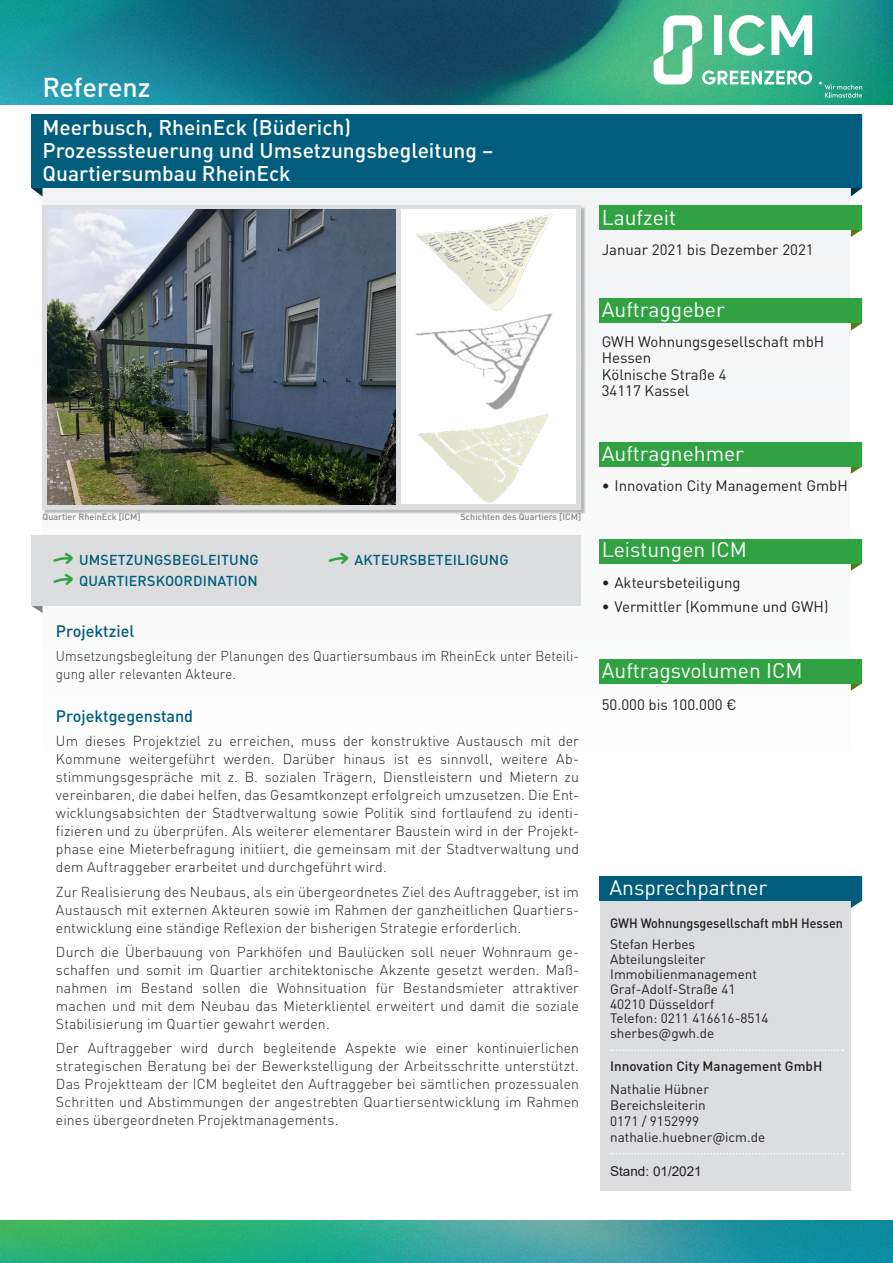
<style>
.page{position:relative;width:893px;height:1263px;background:#fff}
.page>*{position:absolute;margin:0;border:0;box-sizing:border-box;transform-origin:0 0}
.t1{font:500 27px "DINOT";color:#fff}
.t2{font:500 21px/23.1px "DINOT";color:#fff}
.t3{font:21px "DINOT";color:#fff}
.Zwischenüberschrift{font:500 16.5px "DINOT";color:#015d7d}
.t4{font:15px/16.5px "DINOT";color:#231f20}
.Copy_standard{font:300 14.25px/18px "DINOT";letter-spacing:.005em;color:#231f20;text-align:justify}
.Copy_standard-2{font:300 14.25px/18px "DINOT";letter-spacing:.005em;color:#231f20;scale:.93 1}
.t5{font:500 14.25px "DINOT";letter-spacing:.01em;color:#015d7d}
.t6{font:13.5px/14.9px "DINOT";color:#231f20}
.t7{font:500 13.5px "DINOT";color:#231f20;scale:.93 1}
.t8{font:500 13.5px "DINOT";color:#231f20}
.t9{font:13.5px "Arial";color:#231f20}
.t10{font:500 9px "DINOT";color:#808285}
.s1{font-family:"PW New Arrows";font-weight:400;font-size:24px;color:#31a242}
</style>
<div class="page">
<div style="left:43px;top:157px;width:807px;height:647px;background:#fbfbfc"></div>
<img style="left:0;top:0;width:187px;height:104px">
<img style="left:187px;top:0;width:662px;height:104px">
<img style="left:849px;top:0;width:44px;height:104px">
<svg style="left:851px;top:230px;width:11px;height:7px"></svg>
<div style="left:600px;top:205px;width:262px;height:25px;background:#31a242"></div>
<svg style="left:851px;top:188px;width:11px;height:8px"></svg>
<svg style="left:31px;top:188px;width:12px;height:8px"></svg>
<div style="left:31px;top:115px;width:831px;height:73px;background:#015d7d"></div>
<img style="left:0;top:1220px;width:893px;height:43px">
<svg style="left:654px;top:15px;width:158px;height:70px"></svg>
<svg style="left:819px;top:82px;width:43px;height:16px"></svg>
<svg style="left:32px;top:606px;width:11px;height:7px"></svg>
<div style="left:31px;top:535px;width:550px;height:71px;background:#dcdddf"></div>
<svg style="left:851px;top:323px;width:11px;height:8px"></svg>
<div style="left:600px;top:299px;width:262px;height:24px;background:#31a242"></div>
<svg style="left:851px;top:466px;width:11px;height:8px"></svg>
<div style="left:600px;top:442px;width:262px;height:24px;background:#31a242"></div>
<svg style="left:851px;top:563px;width:11px;height:8px"></svg>
<div style="left:600px;top:539px;width:262px;height:24px;background:#31a242"></div>
<svg style="left:851px;top:683px;width:11px;height:8px"></svg>
<div style="left:600px;top:659px;width:262px;height:24px;background:#31a242"></div>
<div style="left:600px;top:898px;width:250px;height:293px;background:#dcdddf"></div>
<div style="left:44px;top:206px;width:542px;height:308px;background:#231f20;opacity:.3"></div>
<div style="left:43px;top:205px;width:538px;height:304px;background:#dcdddf"></div>
<svg style="left:610px;top:1049px;width:233px;height:2px"></svg>
<svg style="left:610px;top:1153px;width:233px;height:1px"></svg>
<svg style="left:851px;top:901px;width:11px;height:7px"></svg>
<div style="left:600px;top:876px;width:262px;height:25px;background:#015d7d"></div>
<img style="left:48px;top:209px;width:347px;height:295px">
<img style="left:401px;top:209px;width:175px;height:295px">
<p class="t1" style="left:43px;top:70px;width:110px">Referenz</p>
<p class="t2" style="left:43px;top:115px;width:452px">Meerbusch, RheinEck (Büderich)<br>Prozesssteuerung und Umsetzungsbegleitung –<br>Quartiersumbau RheinEck</p>
<p class="t10" style="left:43px;top:511px;width:100px">Quartier RheinEck [ICM]</p>
<p class="t10" style="left:461px;top:511px;width:122px">Schichten des Quartiers [ICM]</p>
<p class="t5" style="left:56px;top:550px;width:204px"><span class="s1">q</span> UMSETZUNGSBEGLEITUNG</p>
<p class="t5" style="left:56px;top:571px;width:203px"><span class="s1">q</span> QUARTIERSKOORDINATION</p>
<p class="t5" style="left:331px;top:550px;width:179px"><span class="s1">q</span> AKTEURSBETEILIGUNG</p>
<p class="Zwischenüberschrift" style="left:56px;top:620px;width:80px">Projektziel</p>
<p class="Copy_standard-2" style="left:56px;top:647px;width:564px">Umsetzungsbegleitung der Planungen des Quartiersumbaus im RheinEck unter Beteili&shy;gung aller relevanten Akteure.</p>
<p class="Zwischenüberschrift" style="left:56px;top:705px;width:139px">Projektgegenstand</p>
<p class="Copy_standard" style="left:56px;top:732px;width:525px">Um dieses Projektziel zu erreichen, muss der konstruktive Austausch mit der Kommune weitergeführt werden. Darüber hinaus ist es sinnvoll, weitere Ab&shy;stimmungsgespräche mit z. B. sozialen Trägern, Dienstleistern und Mietern zu vereinbaren, die dabei helfen, das Gesamtkonzept erfolgreich umzusetzen. Die Ent&shy;wicklungsabsichten der Stadtverwaltung sowie Politik sind fortlaufend zu identi&shy;fizieren und zu überprüfen. Als weiterer elementarer Baustein wird in der Projekt&shy;phase eine Mieterbefragung initiiert, die gemeinsam mit der Stadtverwaltung und dem Auftraggeber erarbeitet und durchgeführt wird.</p>
<p class="Copy_standard" style="left:56px;top:882px;width:524px">Zur Realisierung des Neubaus, als ein übergeordnetes Ziel des Auftraggeber, ist im Austausch mit externen Akteuren sowie im Rahmen der ganzheitlichen Quartiers&shy;entwicklung eine ständige Reflexion der bisherigen Strategie erforderlich.</p>
<p class="Copy_standard" style="left:56px;top:943px;width:525px">Durch die Überbauung von Parkhöfen und Baulücken soll neuer Wohnraum ge&shy;schaffen und somit im Quartier architektonische Akzente gesetzt werden. Maß&shy;nahmen im Bestand sollen die Wohnsituation für Bestandsmieter attraktiver machen und mit dem Neubau das Mieterklientel erweitert und damit die soziale Stabilisierung im Quartier gewahrt werden.</p>
<p class="Copy_standard" style="left:56px;top:1039px;width:525px">Der Auftraggeber wird durch begleitende Aspekte wie einer kontinuierlichen strategischen Beratung bei der Bewerkstelligung der Arbeitsschritte unterstützt.<br>Das Projektteam der ICM begleitet den Auftraggeber bei sämtlichen prozessualen Schritten und Abstimmungen der angestrebten Quartiersentwicklung im Rahmen eines übergeordneten Projektmanagements.</p>
<p class="t3" style="left:602px;top:205px;width:76px">Laufzeit</p>
<p class="t4" style="left:602px;top:241px;width:213px">Januar 2021 bis Dezember 2021</p>
<p class="t3" style="left:602px;top:297px;width:125px">Auftraggeber</p>
<p class="t4" style="left:602px;top:333px;width:224px">GWH Wohnungsgesellschaft mbH<br>Hessen</p>
<p class="t4" style="left:602px;top:366px;width:126px">Kölnische Straße 4</p>
<p class="t4" style="left:602px;top:382px;width:89px">34117 Kassel</p>
<p class="t3" style="left:602px;top:441px;width:144px">Auftragnehmer</p>
<p class="t4" style="left:602px;top:477px;width:248px">• Innovation City Management GmbH</p>
<p class="t3" style="left:602px;top:537px;width:147px">Leistungen ICM</p>
<p class="t4" style="left:602px;top:574px;width:140px">• Akteursbeteiligung</p>
<p class="t4" style="left:602px;top:598px;width:228px">• Vermittler (Kommune und GWH)</p>
<p class="t3" style="left:602px;top:657px;width:202px">Auftragsvolumen ICM</p>
<p class="t4" style="left:602px;top:696px;width:136px">50.000 bis 100.000 €</p>
<p class="t3" style="left:609px;top:874px;width:160px">Ansprechpartner</p>
<p class="t7" style="left:610px;top:914px;width:252px">GWH Wohnungsgesellschaft mbH Hessen</p>
<p class="t6" style="left:610px;top:937px;width:87px">Stefan Herbes</p>
<p class="t6" style="left:610px;top:951px;width:148px">Abteilungsleiter<br>Immobilienmanagement</p>
<p class="t6" style="left:610px;top:981px;width:127px">Graf-Adolf-Straße 41</p>
<p class="t6" style="left:610px;top:996px;width:106px">40210 Düsseldorf</p>
<p class="t6" style="left:610px;top:1011px;width:160px">Telefon: 0211 416616-8514</p>
<p class="t6" style="left:610px;top:1026px;width:106px">sherbes@gwh.de</p>
<p class="t8" style="left:610px;top:1057px;width:214px">Innovation City Management GmbH</p>
<p class="t6" style="left:610px;top:1081px;width:100px">Nathalie Hübner</p>
<p class="t6" style="left:610px;top:1097px;width:97px">Bereichsleiterin</p>
<p class="t6" style="left:610px;top:1113px;width:91px">0171 / 9152999</p>
<p class="t6" style="left:610px;top:1129px;width:157px">nathalie.huebner@icm.de</p>
<p class="t9" style="left:610px;top:1162px;width:93px">Stand: 01/2021</p>
</div>
